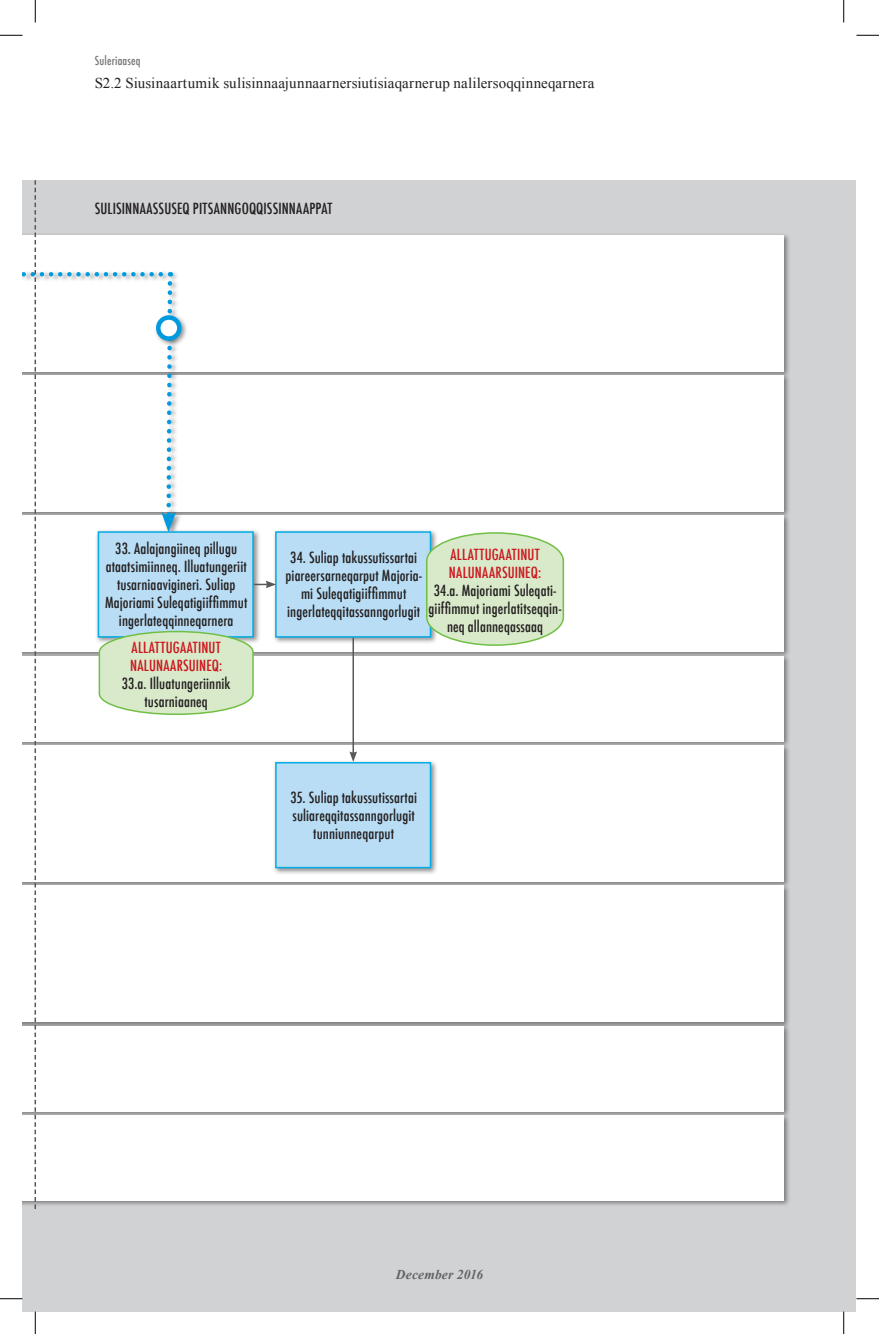
<style>
.page{position:relative;width:879px;height:1334px;background:#fff}
.page>*{position:absolute;margin:0;border:0;box-sizing:border-box;transform-origin:0 0}
.t1{font:500 condensed 15px/18px "Futura";letter-spacing:.005em;color:#231f20;text-align:center}
.t2{font:15px "Times New Roman";letter-spacing:.01em;color:#231f20}
.t3{font:500 condensed 15px/18px "Futura";letter-spacing:.015em;color:#cd151d}
.t4{font:italic 700 13.5px "Times New Roman";letter-spacing:.01em;color:#636366}
.t5{font:500 condensed 12px "Futura";letter-spacing:.015em;color:#757679}
</style>
<div class="page">
<div style="left:22px;top:180px;width:834px;height:1131px;background:#d1d2d4"></div>
<div style="left:22px;top:232px;width:769px;height:146px;background:#231f20;opacity:.5"></div>
<div style="left:22px;top:235px;width:762px;height:136px;background:#fff"></div>
<div style="left:22px;top:373px;width:769px;height:145px;background:#231f20;opacity:.5"></div>
<div style="left:22px;top:375px;width:762px;height:136px;background:#fff"></div>
<div style="left:22px;top:513px;width:769px;height:145px;background:#231f20;opacity:.5"></div>
<div style="left:22px;top:516px;width:762px;height:136px;background:#fff"></div>
<div style="left:22px;top:653px;width:769px;height:95px;background:#231f20;opacity:.5"></div>
<div style="left:22px;top:656px;width:762px;height:85px;background:#fff"></div>
<div style="left:22px;top:743px;width:769px;height:145px;background:#231f20;opacity:.5"></div>
<div style="left:22px;top:745px;width:762px;height:136px;background:#fff"></div>
<div style="left:22px;top:883px;width:769px;height:145px;background:#231f20;opacity:.5"></div>
<div style="left:22px;top:885px;width:762px;height:137px;background:#fff"></div>
<div style="left:22px;top:1023px;width:769px;height:94px;background:#231f20;opacity:.5"></div>
<div style="left:22px;top:1026px;width:762px;height:85px;background:#fff"></div>
<div style="left:22px;top:1112px;width:769px;height:95px;background:#231f20;opacity:.5"></div>
<div style="left:22px;top:1115px;width:762px;height:85px;background:#fff"></div>
<div style="left:272px;top:528px;width:166px;height:116px;background:#231f20;opacity:.5"></div>
<div style="left:275px;top:531px;width:156px;height:106px;background:#b9ddf4;border:2px solid #03ace4"></div>
<div style="left:272px;top:759px;width:166px;height:116px;background:#231f20;opacity:.5"></div>
<div style="left:275px;top:762px;width:156px;height:106px;background:#b9ddf4;border:2px solid #03ace4"></div>
<hr style="left:352px;top:637px;width:2px;height:116px;background:#57585a">
<svg style="left:349px;top:751px;width:8px;height:11px"></svg>
<svg style="left:425px;top:533px;width:139px;height:113px"></svg>
<svg style="left:22px;top:180px;width:254px;height:1028px"></svg>
<svg style="left:0;top:35px;width:22px;height:1px"></svg>
<svg style="left:856px;top:35px;width:22px;height:1px"></svg>
<svg style="left:0;top:1298px;width:22px;height:1px"></svg>
<svg style="left:856px;top:1298px;width:22px;height:1px"></svg>
<svg style="left:35px;top:0;width:1px;height:23px"></svg>
<svg style="left:35px;top:1311px;width:1px;height:22px"></svg>
<svg style="left:843px;top:0;width:1px;height:23px"></svg>
<svg style="left:843px;top:1311px;width:1px;height:22px"></svg>
<p class="t5" style="left:95px;top:53px;width:47px">Suleriaaseq</p>
<p class="t2" style="left:95px;top:73px;width:501px">S2.2 Siusinaartumik sulisinnaajunnaarnersiutisiaqarnerup nalilersoqqinneqarnera</p>
<p class="t1" style="left:95px;top:199px;width:239px">SULISINNAASSUSEQ PITSANNGOQQISSINNAAPPAT</p>
<p class="t1" style="left:105px;top:539px;width:144px">33. Aalajangiineq pillugu ataatsimiinneq. Illuatungeriit tusarniaavigineri. Suliap<br>Majoriami Suleqatigiiffimmut ingerlateqqinneqarnera</p>
<p class="t1" style="left:285px;top:548px;width:138px">34. Suliap takussutissartai piareersarneqarput Majoria&shy;mi Suleqatigiiffimmut ingerlateqqitassanngorlugit</p>
<p class="t3" style="left:449px;top:546px;width:94px">ALLATTUGAATINUT<br>NALUNAARSUINEQ:</p>
<p class="t1" style="left:428px;top:582px;width:134px">34.a. Majoriami Suleqati&shy;giiffimmut ingerlatitseqqin&shy;neq allanneqassaaq</p>
<p class="t3" style="left:130px;top:638px;width:94px">ALLATTUGAATINUT<br>NALUNAARSUINEQ:</p>
<p class="t1" style="left:122px;top:674px;width:110px">33.a. Illuatungeriinnik tusarniaaneq</p>
<p class="t1" style="left:290px;top:788px;width:128px">35. Suliap takussutissartai suliareqqitassanngorlugit tunniunneqarput</p>
<p class="t4" style="left:396px;top:1265px;width:89px">December 2016</p>
</div>
